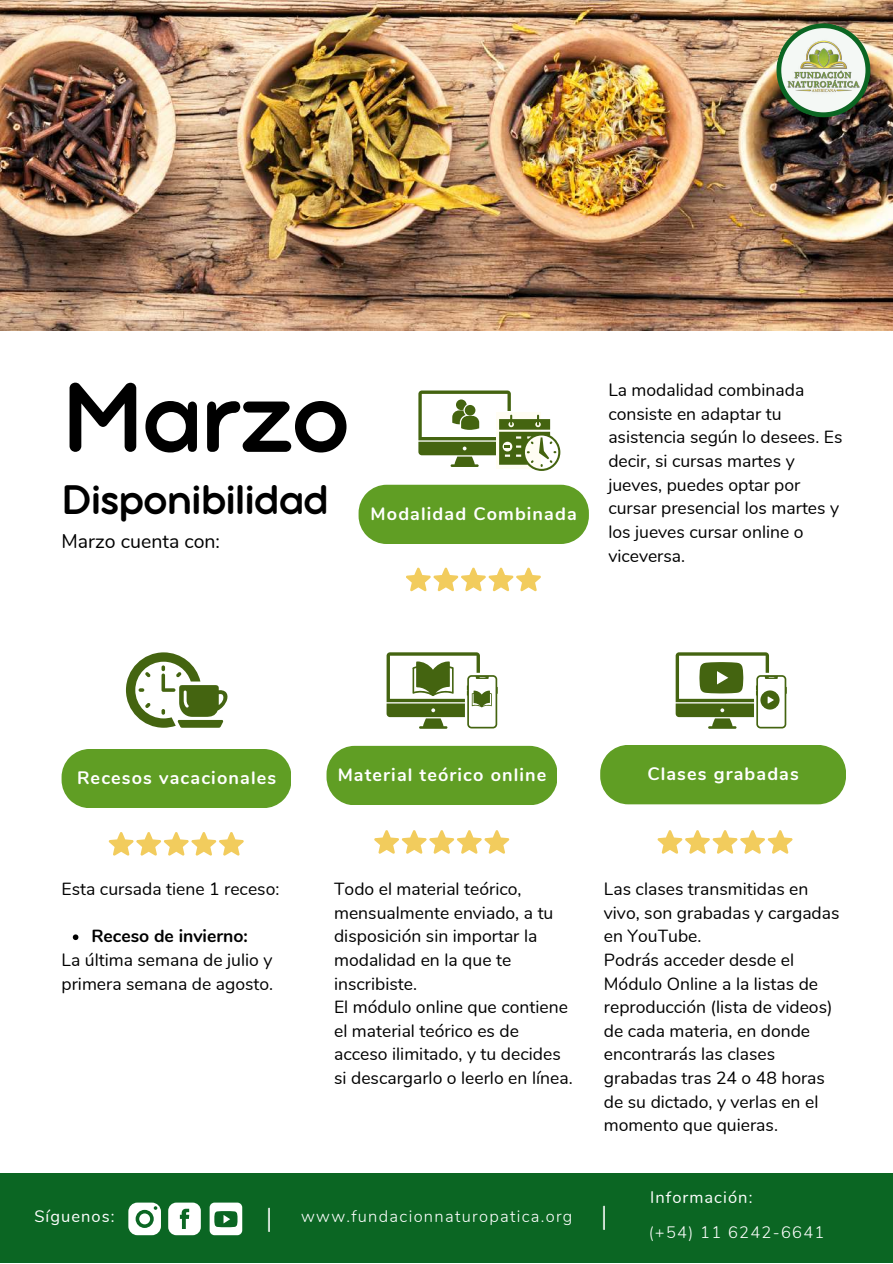
<style>
.page{position:relative;width:893px;height:1264px;background:#fff}
.page>*{position:absolute;margin:0;border:0;box-sizing:border-box;transform-origin:0 0}
.t1{font:107.85px "Aristotelica Pro Tx Dmbld";letter-spacing:-.025em;color:#000}
.t2{font:45px "Aristotelica Pro Tx Dmbld";letter-spacing:-.025em;color:#000}
.t3{font:19.5px "Nunito";color:#000}
.t4{font:700 18px "Nunito";letter-spacing:.065em;color:#fff}
.t5{font:17.55px/23.5px "Nunito";color:#000}
.t6{font:700 17.55px "Nunito";color:#000}
.t7{font:300 16.5px "Nunito";letter-spacing:.08em;color:#fff}
.t8{font:16.5px "Nunito";letter-spacing:.065em;color:#fff}
.s1{font-size:26.85px}
</style>
<div class="page">
<img style="left:0;top:0;width:892px;height:331px">
<img style="left:764px;top:12px;width:118px;height:117px">
<div style="left:781px;top:28px;width:84px;height:84px;background:#f4f8f5;border-radius:50%"></div>
<img style="left:783px;top:38px;width:80px;height:57px">
<div style="left:358px;top:485px;width:230px;height:58px;background:#609e24"></div>
<svg style="left:418px;top:390px;width:142px;height:81px"></svg>
<div style="left:62px;top:749px;width:229px;height:59px;background:#609e24"></div>
<svg style="left:126px;top:652px;width:102px;height:75px"></svg>
<svg style="left:326px;top:745px;width:231px;height:60px;background:#6aa432"></svg>
<svg style="left:386px;top:652px;width:111px;height:76px"></svg>
<svg style="left:675px;top:652px;width:111px;height:76px"></svg>
<div style="left:600px;top:745px;width:246px;height:59px;background:#609e24"></div>
<svg style="left:406px;top:567px;width:135px;height:24px"></svg>
<svg style="left:109px;top:832px;width:135px;height:23px"></svg>
<svg style="left:374px;top:830px;width:135px;height:24px"></svg>
<svg style="left:657px;top:830px;width:135px;height:24px"></svg>
<svg style="left:73px;top:934px;width:5px;height:6px"></svg>
<div style="left:0;top:1173px;width:892px;height:89px;background:#0b6623"></div>
<svg style="left:168px;top:1202px;width:33px;height:33px"></svg>
<div style="left:209px;top:1202px;width:33px;height:33px;background:#fff;border-radius:5px"></div>
<svg style="left:214px;top:1211px;width:23px;height:16px"></svg>
<svg style="left:128px;top:1202px;width:33px;height:33px"></svg>
<h1 class="t1" style="left:62px;top:382px;width:290px">Marzo</h1>
<h2 class="t2" style="left:62px;top:484px;width:269px">Disponibilidad</h2>
<p class="t3" style="left:62px;top:528px;width:160px">Marzo cuenta con:</p>
<p class="t4" style="left:370px;top:501px;width:208px">Modalidad Combinada</p>
<p class="t5" style="left:608px;top:378px;width:236px">La modalidad combinada consiste en adaptar tu asistencia según lo desees. Es decir, si cursas martes y jueves, puedes optar por cursar presencial los martes y los jueves cursar online o viceversa.</p>
<p class="t4" style="left:77px;top:765px;width:200px">Recesos vacacionales</p>
<p class="t4" style="left:337px;top:762px;width:210px">Material teórico online</p>
<p class="t4" style="left:647px;top:761px;width:153px">Clases grabadas</p>
<p class="t5" style="left:62px;top:877px;width:219px">Esta cursada tiene 1 receso:</p>
<p class="t6" style="left:91px;top:924px;width:158px">Receso de invierno:</p>
<p class="t5" style="left:62px;top:948px;width:213px">La última semana de julio y primera semana de agosto.</p>
<p class="t5" style="left:334px;top:877px;width:240px">Todo el material teórico, mensualmente enviado, a tu disposición sin importar la modalidad en la que te inscribiste.<br>El módulo online que contiene el material teórico es de acceso ilimitado, y tu decides si descargarlo o leerlo en línea.</p>
<p class="t5" style="left:604px;top:877px;width:237px">Las clases transmitidas en vivo, son grabadas y cargadas en YouTube.<br>Podrás acceder desde el<br>Módulo Online a la listas de reproducción (lista de videos) de cada materia, en donde encontrarás las clases grabadas tras 24 o 48 horas de su dictado, y verlas en el momento que quieras.</p>
<p class="t8" style="left:650px;top:1186px;width:104px">Información:</p>
<p class="t8" style="left:34px;top:1205px;width:82px">Síguenos:</p>
<p class="t7" style="left:266px;top:1205px;width:343px"><span class="s1">|</span> www.fundacionnaturopatica.org <span class="s1">|</span></p>
<p class="t7" style="left:648px;top:1221px;width:177px">(+54) 11 6242-6641</p>
</div>
